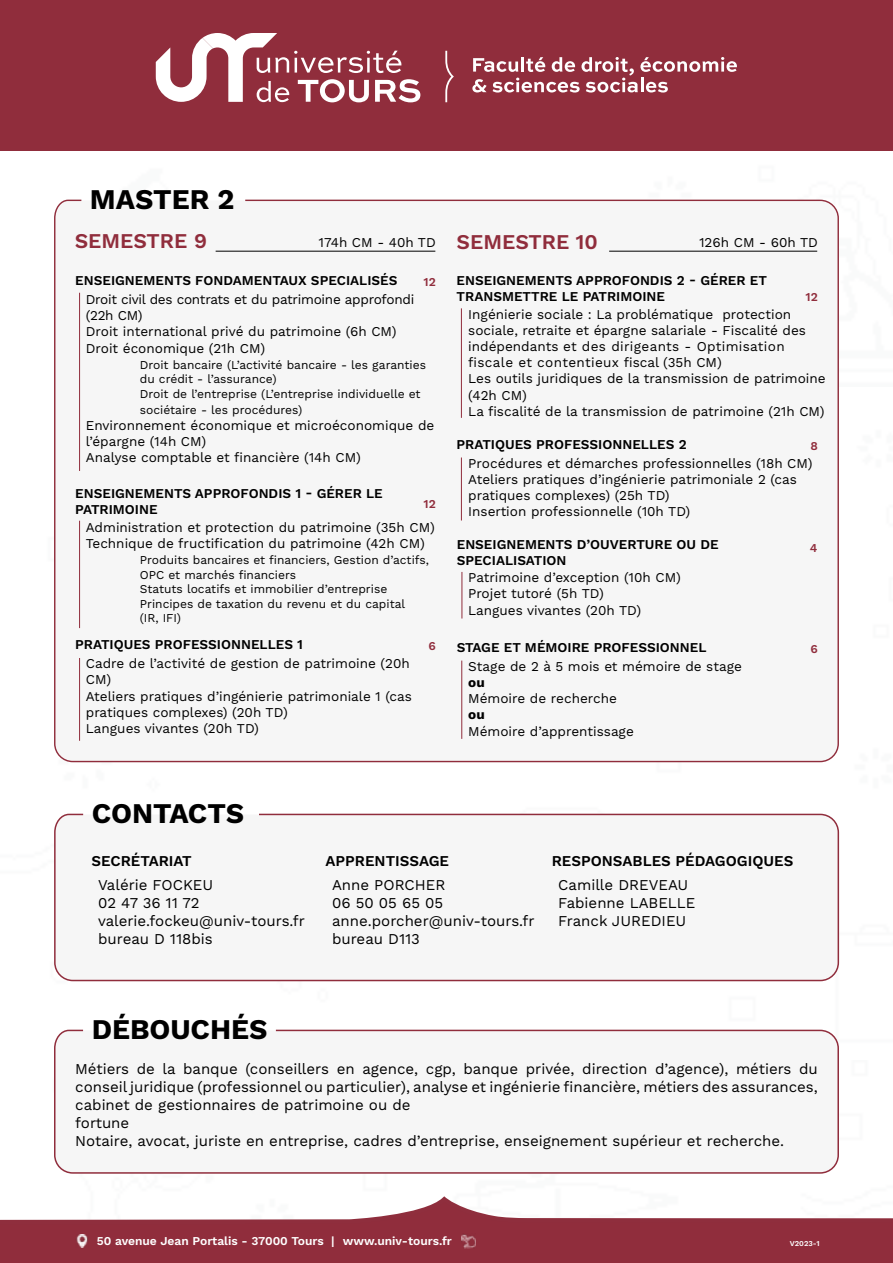
<style>
.page{position:relative;width:893px;height:1263px;background:#fff}
.page>*{position:absolute;margin:0;border:0;box-sizing:border-box;transform-origin:0 0}
.t1{font:700 28.5px "Work Sans";color:#000}
.t2{font:600 21px "Work Sans";color:#902d3c}
.t3{font:15px/18px "Work Sans";color:#000}
.t4{font:600 15px "Work Sans";color:#000}
.t5{font:13.5px/16.2px "Work Sans";color:#000}
.t6{font:600 13.5px/16.2px "Work Sans";color:#000}
.t7{font:700 13.5px "Work Sans";color:#000}
.t8{font:12px/14.4px "Work Sans";color:#000}
.t9{font:600 12px "Work Sans";color:#fff}
.t10{font:600 12px "Work Sans";color:#902d3c}
.t11{font:600 7.5px "Work Sans";color:#fff}
</style>
<div class="page">
<div style="left:0;top:0;width:893px;height:151px;background:#902d3c"></div>
<svg style="left:472px;top:57px;width:265px;height:36px"></svg>
<svg style="left:156px;top:33px;width:264px;height:69px"></svg>
<svg style="left:445px;top:51px;width:9px;height:51px"></svg>
<div style="left:0;top:1221px;width:893px;height:42px;background:#902d3c"></div>
<img style="left:76px;top:1235px;width:12px;height:12px">
<img style="left:461px;top:1234px;width:15px;height:14px">
<svg style="left:0;top:1196px;width:893px;height:25px"></svg>
<div style="left:54px;top:1029px;width:785px;height:145px;background:#f6f6f6"></div>
<div style="left:54px;top:199px;width:785px;height:564px;background:#f6f6f6"></div>
<hr style="left:216px;top:251px;width:219px;height:1px;background:#000">
<hr style="left:609px;top:251px;width:208px;height:1px;background:#000">
<hr style="left:79px;top:521px;width:1px;height:107px;background:#902d3c">
<hr style="left:79px;top:293px;width:1px;height:178px;background:#902d3c">
<hr style="left:461px;top:308px;width:1px;height:110px;background:#902d3c">
<hr style="left:461px;top:457px;width:1px;height:63px;background:#902d3c">
<hr style="left:462px;top:572px;width:1px;height:46px;background:#902d3c">
<hr style="left:79px;top:658px;width:1px;height:83px;background:#902d3c">
<hr style="left:461px;top:661px;width:1px;height:78px;background:#902d3c">
<div style="left:54px;top:813px;width:786px;height:169px;background:#f6f6f6"></div>
<h1 class="t1" style="left:90px;top:182px;width:146px">MASTER 2</h1>
<h2 class="t2" style="left:75px;top:229px;width:134px">SEMESTRE 9</h2>
<h2 class="t2" style="left:457px;top:230px;width:143px">SEMESTRE 10</h2>
<p class="t6" style="left:75px;top:273px;width:324px">ENSEIGNEMENTS FONDAMENTAUX SPECIALISÉS</p>
<p class="t5" style="left:86px;top:292px;width:330px">Droit civil des contrats et du patrimoine approfondi (22h CM)<br>Droit international privé du patrimoine (6h CM)<br>Droit économique (21h CM)</p>
<p class="t8" style="left:140px;top:358px;width:288px">Droit bancaire (L’activité bancaire - les garanties du crédit - l’assurance)<br>Droit de l’entreprise (L’entreprise individuelle et</p>
<p class="t8" style="left:140px;top:403px;width:164px">sociétaire - les procédures)</p>
<p class="t5" style="left:86px;top:418px;width:350px">Environnement économique et microéconomique de l’épargne (14h CM)<br>Analyse comptable et financière (14h CM)</p>
<p class="t6" style="left:75px;top:486px;width:309px">ENSEIGNEMENTS APPROFONDIS 1 - GÉRER LE<br>PATRIMOINE</p>
<p class="t5" style="left:86px;top:520px;width:350px">Administration et protection du patrimoine (35h CM)<br>Technique de fructification du patrimoine (42h CM)</p>
<p class="t8" style="left:140px;top:554px;width:291px">Produits bancaires et financiers, Gestion d’actifs, OPC et marchés financiers<br>Statuts locatifs et immobilier d’entreprise Principes de taxation du revenu et du capital<br>(IR, IFI)</p>
<p class="t5" style="left:319px;top:234px;width:119px">174h CM - 40h TD</p>
<p class="t5" style="left:699px;top:235px;width:120px">126h CM - 60h TD</p>
<p class="t6" style="left:457px;top:272px;width:312px">ENSEIGNEMENTS APPROFONDIS 2 - GÉRER ET<br>TRANSMETTRE LE PATRIMOINE</p>
<p class="t5" style="left:468px;top:306px;width:359px">Ingénierie sociale : La problématique protection sociale, retraite et épargne salariale - Fiscalité des indépendants et des dirigeants - Optimisation fiscale et contentieux fiscal (35h CM)<br>Les outils juridiques de la transmission de patrimoine (42h CM)<br>La fiscalité de la transmission de patrimoine (21h CM)</p>
<p class="t6" style="left:457px;top:437px;width:232px">PRATIQUES PROFESSIONNELLES 2</p>
<p class="t5" style="left:468px;top:456px;width:346px">Procédures et démarches professionnelles (18h CM)<br>Ateliers pratiques d’ingénierie patrimoniale 2 (cas pratiques complexes) (25h TD)<br>Insertion professionnelle (10h TD)</p>
<p class="t10" style="left:424px;top:275px;width:14px">12</p>
<p class="t10" style="left:806px;top:290px;width:14px">12</p>
<p class="t10" style="left:810px;top:439px;width:9px">8</p>
<p class="t10" style="left:424px;top:497px;width:14px">12</p>
<p class="t6" style="left:457px;top:536px;width:263px">ENSEIGNEMENTS D’OUVERTURE OU DE<br>SPECIALISATION</p>
<p class="t5" style="left:468px;top:570px;width:214px">Patrimoine d’exception (10h CM)<br>Projet tutoré (5h TD)<br>Langues vivantes (20h TD)</p>
<p class="t10" style="left:810px;top:541px;width:9px">4</p>
<p class="t6" style="left:75px;top:637px;width:229px">PRATIQUES PROFESSIONNELLES 1</p>
<p class="t5" style="left:86px;top:656px;width:327px">Cadre de l’activité de gestion de patrimoine (20h<br>CM)<br>Ateliers pratiques d’ingénierie patrimoniale 1 (cas pratiques complexes) (20h TD)<br>Langues vivantes (20h TD)</p>
<p class="t10" style="left:428px;top:639px;width:9px">6</p>
<p class="t6" style="left:457px;top:640px;width:251px">STAGE ET MÉMOIRE PROFESSIONNEL</p>
<p class="t5" style="left:468px;top:659px;width:275px">Stage de 2 à 5 mois et mémoire de stage</p>
<p class="t7" style="left:468px;top:675px;width:18px">ou</p>
<p class="t5" style="left:468px;top:691px;width:150px">Mémoire de recherche</p>
<p class="t7" style="left:468px;top:707px;width:18px">ou</p>
<p class="t5" style="left:468px;top:723px;width:167px">Mémoire d’apprentissage</p>
<p class="t10" style="left:810px;top:642px;width:9px">6</p>
<h1 class="t1" style="left:92px;top:796px;width:154px">CONTACTS</h1>
<p class="t4" style="left:92px;top:852px;width:102px">SECRÉTARIAT</p>
<p class="t3" style="left:98px;top:876px;width:208px">Valérie FOCKEU<br>02 47 36 11 72 valerie.fockeu@univ-tours.fr bureau D 118bis</p>
<p class="t4" style="left:325px;top:852px;width:125px">APPRENTISSAGE</p>
<p class="t3" style="left:332px;top:876px;width:204px">Anne PORCHER<br>06 50 05 65 05 anne.porcher@univ-tours.fr bureau D113</p>
<p class="t4" style="left:552px;top:852px;width:243px">RESPONSABLES PÉDAGOGIQUES</p>
<p class="t3" style="left:558px;top:876px;width:139px">Camille DREVEAU<br>Fabienne LABELLE<br>Franck JUREDIEU</p>
<h1 class="t1" style="left:92px;top:1012px;width:177px">DÉBOUCHÉS</h1>
<p class="t3" style="left:75px;top:1061px;width:744px">Métiers de la banque (conseillers en agence, cgp, banque privée, direction d’agence), métiers du conseil juridique (professionnel ou particulier), analyse et ingénierie financière, métiers des assurances, cabinet de gestionnaires de patrimoine ou de<br>fortune<br>Notaire, avocat, juriste en entreprise, cadres d’entreprise, enseignement supérieur et recherche.</p>
<p class="t9" style="left:97px;top:1234px;width:357px">50 avenue Jean Portalis - 37000 Tours | www.univ-tours.fr</p>
<p class="t11" style="left:790px;top:1238px;width:31px">V2023-1</p>
</div>
